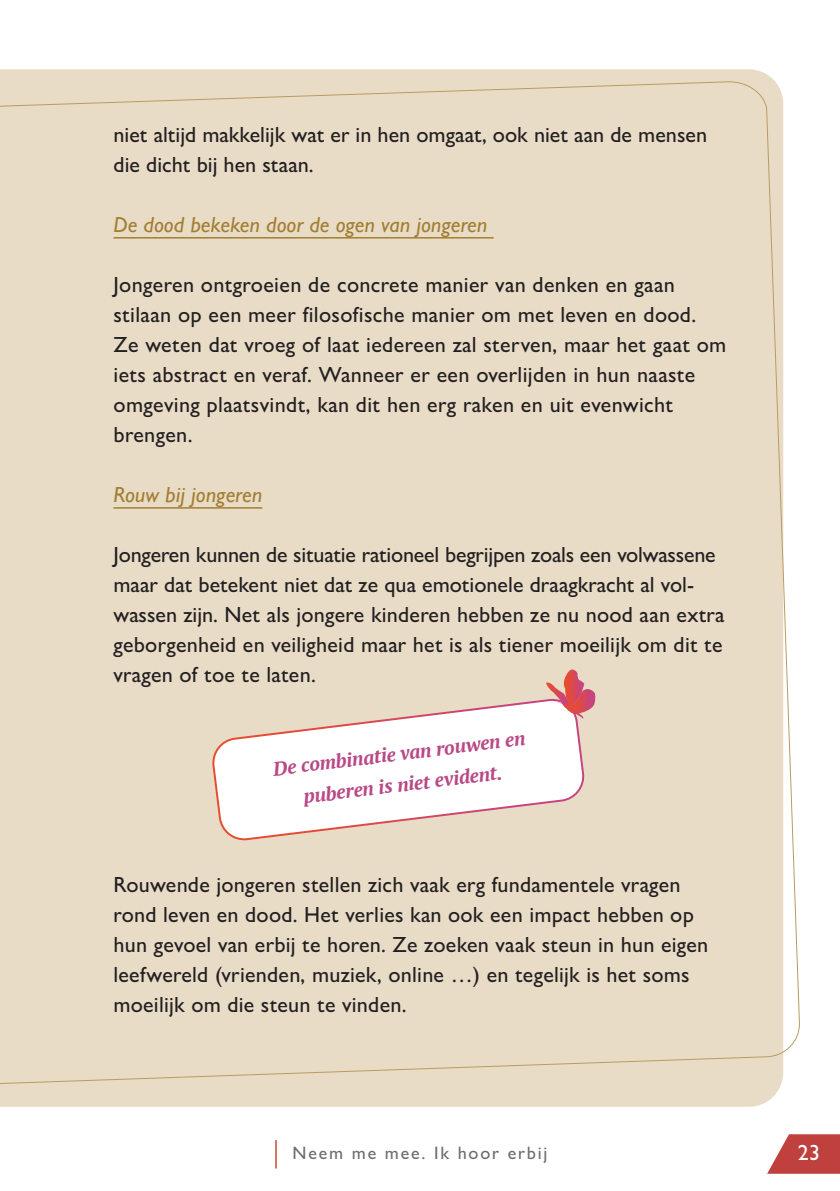
<style>
.page{position:relative;width:840px;height:1191px;background:#fff}
.page>*{position:absolute;margin:0;border:0;box-sizing:border-box;transform-origin:0 0}
.t1{font:500 22px/30px "Gill Sans Nova";letter-spacing:.01em;color:#231f20}
.t2{font:italic 500 22px "Gill Sans Nova";color:#a27e32}
.t3{font:500 22px "Gill Sans Nova";color:#fff}
.t4{font:italic 700 19.4px/31px "PT Serif";color:#b94886;text-align:center}
.t5{font:500 18px "Gill Sans Nova";letter-spacing:.1em;color:#6c6d70}
</style>
<div class="page">
<svg style="left:767px;top:1134px;width:72px;height:39px"></svg>
<hr style="left:275px;top:1140px;width:2px;height:28px;background:#cf7766">
<div style="left:0;top:81px;width:800px;height:1026px;background:#e8dcc7"></div>
<svg style="left:212px;top:698px;width:372px;height:142px"></svg>
<svg style="left:545px;top:669px;width:50px;height:49px;background:#e39d9d"></svg>
<p class="t1" style="left:113px;top:119px;width:594px">niet altijd makkelijk wat er in hen omgaat, ook niet aan de mensen die dicht bij hen staan.</p>
<p class="t2" style="left:113px;top:211px;width:375px">De dood bekeken door de ogen van jongeren</p>
<p class="t1" style="left:113px;top:269px;width:614px">Jongeren ontgroeien de concrete manier van denken en gaan stilaan op een meer filosofische manier om met leven en dood.<br>Ze weten dat vroeg of laat iedereen zal sterven, maar het gaat om iets abstract en veraf. Wanneer er een overlijden in hun naaste omgeving plaatsvindt, kan dit hen erg raken en uit evenwicht brengen.</p>
<p class="t2" style="left:113px;top:481px;width:150px">Rouw bij jongeren</p>
<p class="t1" style="left:113px;top:539px;width:612px">Jongeren kunnen de situatie rationeel begrijpen zoals een volwassene maar dat betekent niet dat ze qua emotionele draagkracht al vol&shy;wassen zijn. Net als jongere kinderen hebben ze nu nood aan extra geborgenheid en veiligheid maar het is als tiener moeilijk om dit te vragen of toe te laten.</p>
<p class="t4" style="left:271px;top:753px;width:256px;rotate:-7deg">De combinatie van rouwen en puberen is niet evident.</p>
<p class="t1" style="left:113px;top:869px;width:596px">Rouwende jongeren stellen zich vaak erg fundamentele vragen rond leven en dood. Het verlies kan ook een impact hebben op hun gevoel van erbij te horen. Ze zoeken vaak steun in hun eigen leefwereld (vrienden, muziek, online …) en tegelijk is het soms moeilijk om die steun te vinden.</p>
<p class="t5" style="left:292px;top:1141px;width:256px">Neem me mee. Ik hoor erbij</p>
<p class="t3" style="left:797px;top:1138px;width:23px">23</p>
</div>
